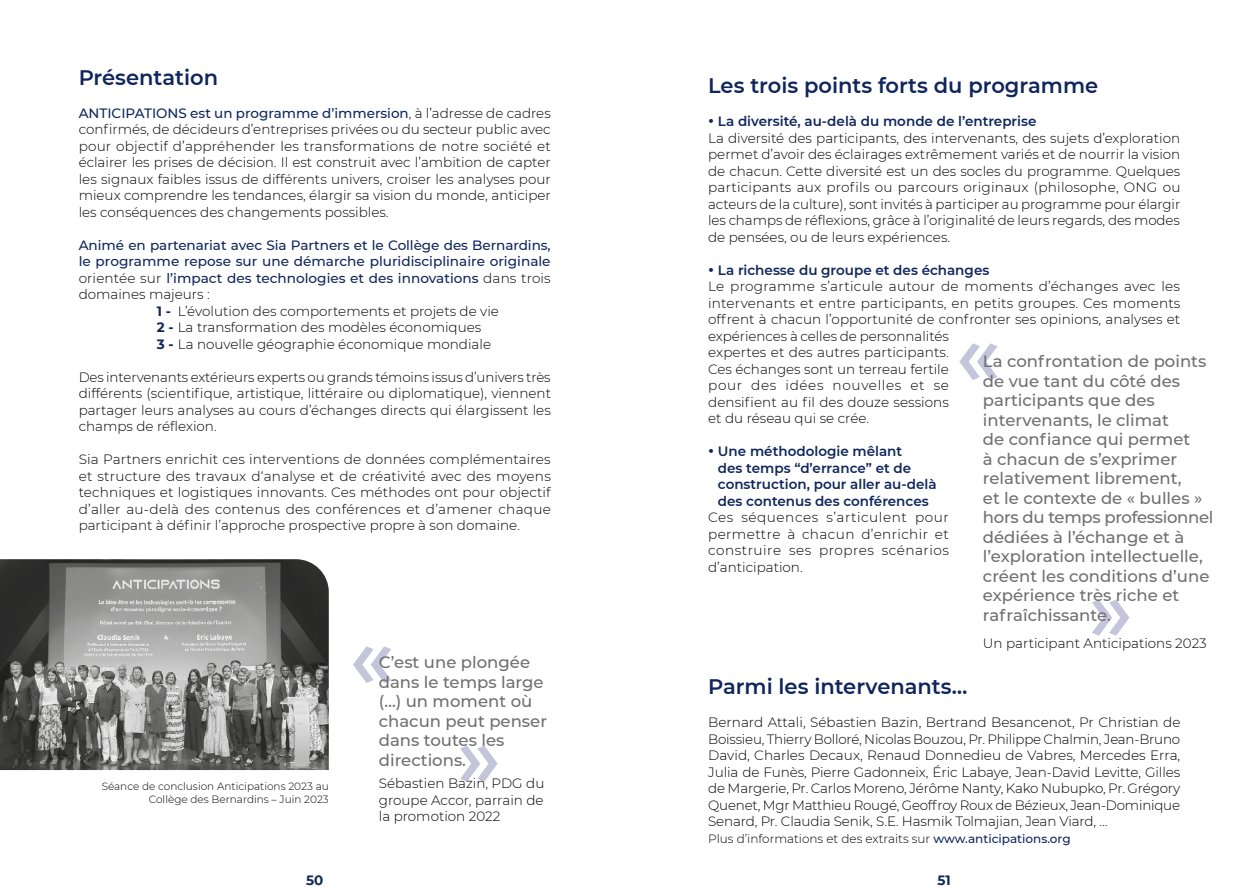
<style>
.page{position:relative;width:1259px;height:893px;background:#fff}
.page>*{position:absolute;margin:0;border:0;box-sizing:border-box;transform-origin:0 0}
.t1{font:600 21px "Montserrat";color:#0f265c}
.t2{font:500 16.5px/19.5px "Montserrat";color:#706f6f}
.t3{font:300 13.5px/16.5px "Montserrat";color:#000;text-align:justify}
.t4{font:500 13.5px "Montserrat";color:#0f265c}
.t5{font:600 13.5px/16.5px "Montserrat";color:#0f265c}
.t6{font:700 13.5px "Montserrat";color:#0f265c}
.t7{font:300 12px "Montserrat";color:#000}
.t8{font:300 10.5px/13.5px "Montserrat";color:#000;text-align:right}
.s1{font-weight:500;color:#0f265c}
.s2{font-weight:300;color:#000}
.s3{font-weight:700;color:#0f265c}
.s4{font-weight:600;font-size:18px;color:#0f265c}
.s5{font-weight:600;color:#0f265c}
.s6{font-size:18px}
</style>
<div class="page">
<svg style="left:353px;top:646px;width:38px;height:37px"></svg>
<svg style="left:460px;top:746px;width:37px;height:36px"></svg>
<img style="left:0;top:559px;width:329px;height:211px">
<svg style="left:959px;top:343px;width:38px;height:37px"></svg>
<svg style="left:1092px;top:600px;width:37px;height:36px"></svg>
<h1 class="t1" style="left:79px;top:62px;width:141px">Présentation</h1>
<p class="t3" style="left:79px;top:104px;width:474px"><span class="s1">ANTICIPATIONS est un programme d’immersion</span>, à l’adresse de cadres confirmés, de décideurs d’entreprises privées ou du secteur public avec pour objectif d’appréhender les transformations de notre société et éclairer les prises de décision. Il est construit avec l’ambition de capter les signaux faibles issus de différents univers, croiser les analyses pour mieux comprendre les tendances, élargir sa vision du monde, anticiper les conséquences des changements possibles.</p>
<p class="t4" style="left:79px;top:235px;width:473px">Animé en partenariat avec Sia Partners et le Collège des Bernardins,</p>
<p class="t4" style="left:79px;top:252px;width:473px">le programme repose sur une démarche pluridisciplinaire originale</p>
<p class="t4" style="left:79px;top:268px;width:473px"><span class="s2">orientée sur</span> l’impact des technologies et des innovations <span class="s2">dans trois</span></p>
<p class="t3" style="left:79px;top:286px;width:133px">domaines majeurs :</p>
<p class="t3" style="left:157px;top:302px;width:344px"><span class="s3">1 -</span> L’évolution des comportements et projets de vie</p>
<p class="t3" style="left:157px;top:319px;width:326px"><span class="s3">2 -</span> La transformation des modèles économiques</p>
<p class="t3" style="left:157px;top:335px;width:336px"><span class="s3">3 -</span> La nouvelle géographie économique mondiale</p>
<p class="t3" style="left:79px;top:368px;width:474px">Des intervenants extérieurs experts ou grands témoins issus d’univers très différents (scientifique, artistique, littéraire ou diplomatique), viennent partager leurs analyses au cours d’échanges directs qui élargissent les champs de réflexion.</p>
<p class="t3" style="left:79px;top:451px;width:474px">Sia Partners enrichit ces interventions de données complémentaires et structure des travaux d‘analyse et de créativité avec des moyens techniques et logistiques innovants. Ces méthodes ont pour objectif d’aller au-delà des contenus des conférences et d’amener chaque participant à définir l’approche prospective propre à son domaine.</p>
<p class="t8" style="left:102px;top:779px;width:229px">Séance de conclusion Anticipations 2023 au<br>Collège des Bernardins – Juin 2023</p>
<p class="t2" style="left:379px;top:652px;width:170px">C’est une plongée dans le temps large (…) un moment où chacun peut penser dans toutes les directions.</p>
<p class="t3" style="left:379px;top:775px;width:167px">Sébastien Bazin, PDG du groupe Accor, parrain de la promotion 2022</p>
<h1 class="t1" style="left:708px;top:71px;width:392px">Les trois points forts du programme</h1>
<p class="t3" style="left:708px;top:113px;width:474px;text-align:left"><span class="s4">•</span> <span class="s5">La diversité, au-delà du monde de l’entreprise<br></span>La diversité des participants, des intervenants, des sujets d’exploration permet d’avoir des éclairages extrêmement variés et de nourrir la vision de chacun. Cette diversité est un des socles du programme. Quelques participants aux profils ou parcours originaux (philosophe, ONG ou acteurs de la culture), sont invités à participer au programme pour élargir les champs de réflexions, grâce à l’originalité de leurs regards, des modes de pensées, ou de leurs expériences.</p>
<p class="t3" style="left:708px;top:261px;width:474px;text-align:left"><span class="s4">•</span> <span class="s5">La richesse du groupe et des échanges<br></span>Le programme s’articule autour de moments d’échanges avec les intervenants et entre participants, en petits groupes. Ces moments offrent à chacun l’opportunité de confronter ses opinions, analyses et expériences à celles de personnalités<br>expertes et des autres participants.<br>Ces échanges sont un terreau fertile<br>pour des idées nouvelles et se<br>densifient au fil des douze sessions<br>et du réseau qui se crée.</p>
<p class="t5" style="left:718px;top:442px;width:220px;text-indent:-10px"><span class="s6">•</span> Une méthodologie mêlant<br>des temps “d’errance” et de construction, pour aller au-delà des contenus des conférences</p>
<p class="t3" style="left:708px;top:509px;width:242px">Ces séquences s’articulent pour permettre à chacun d’enrichir et construire ses propres scénarios d’anticipation.</p>
<p class="t2" style="left:983px;top:351px;width:232px">La confrontation de points de vue tant du côté des participants que des intervenants, le climat<br>de confiance qui permet<br>à chacun de s’exprimer relativement librement,<br>et le contexte de « bulles » hors du temps professionnel dédiées à l’échange et à l’exploration intellectuelle, créent les conditions d’une expérience très riche et rafraîchissante.</p>
<p class="t3" style="left:983px;top:634px;width:225px">Un participant Anticipations 2023</p>
<h1 class="t1" style="left:708px;top:672px;width:261px">Parmi les intervenants…</h1>
<p class="t3" style="left:708px;top:714px;width:474px">Bernard Attali, Sébastien Bazin, Bertrand Besancenot, Pr Christian de Boissieu, Thierry Bolloré, Nicolas Bouzou, Pr. Philippe Chalmin, Jean-Bruno David, Charles Decaux, Renaud Donnedieu de Vabres, Mercedes Erra, Julia de Funès, Pierre Gadonneix, Éric Labaye, Jean-David Levitte, Gilles de Margerie, Pr. Carlos Moreno, Jérôme Nanty, Kako Nubupko, Pr. Grégory Quenet, Mgr Matthieu Rougé, Geoffroy Roux de Bézieux, Jean-Dominique Senard, Pr. Claudia Senik, S.E. Hasmik Tolmajian, Jean Viard, …</p>
<p class="t7" style="left:708px;top:830px;width:364px">Plus d’informations et des extraits sur <span class="s1">www.anticipations.org</span></p>
<p class="t6" style="left:306px;top:870px;width:19px">50</p>
<p class="t6" style="left:937px;top:870px;width:15px">51</p>
</div>
